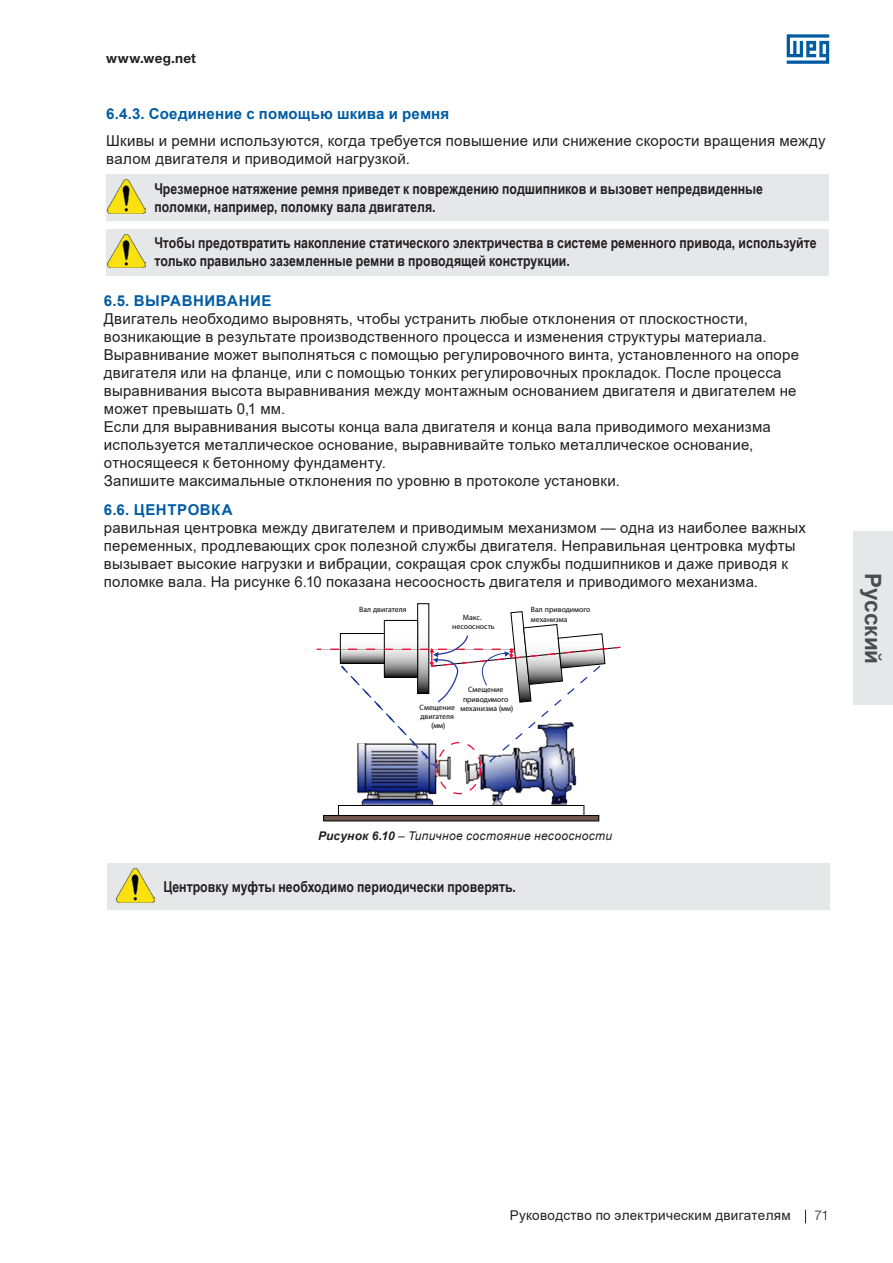
<style>
.page{position:relative;width:893px;height:1263px;background:#fff}
.page>*{position:absolute;margin:0;border:0;box-sizing:border-box;transform-origin:0 0}
.t1{font:700 22.5px "Arial";letter-spacing:.005em;color:#4b4c4d}
.t2{font:15px/18px "Arial";letter-spacing:.015em;color:#231f20}
.t3{font:700 15px/18px "Arial Narrow";color:#231f20}
._08___Subheadline_BL{font:700 15px "Arial";letter-spacing:.02em;color:#015ca3}
._08___Subheadline_BL-2{font:700 15px "Arial";letter-spacing:.04em;color:#015ca3}
.t4{font:13.5px "Arial";letter-spacing:.02em;color:#231f20}
.t5{font:700 13.5px "Helvetica Neue LT Pro";letter-spacing:.02em;color:#231f20}
.t6{font:300 13.5px "Helvetica Neue LT Pro";color:#231f20}
.t7{font:italic 12px "Arial";letter-spacing:.03em;color:#231f20}
.t8{font:7.65px/9.3px "Myriad Pro";color:#000;text-align:center}
.s1{font-family:"Helvetica Neue LT Pro"}
.s2{font-weight:700}
</style>
<div class="page">
<svg style="left:787px;top:34px;width:42px;height:30px"></svg>
<svg style="left:805px;top:1210px;width:1px;height:13px"></svg>
<div style="left:853px;top:531px;width:40px;height:174px;background:#e6e7e9"></div>
<div style="left:106px;top:174px;width:723px;height:47px;background:#e6e7e9"></div>
<div style="left:106px;top:229px;width:723px;height:46px;background:#e6e7e9"></div>
<img style="left:107px;top:179px;width:39px;height:34px">
<img style="left:107px;top:234px;width:39px;height:34px">
<img style="left:316px;top:603px;width:305px;height:218px">
<div style="left:418px;top:604px;width:11px;height:89px;background:#fff"></div>
<div style="left:417px;top:603px;width:12px;height:91px;border:1px solid #000"></div>
<div style="left:324px;top:815px;width:275px;height:6px;background:#6f5750"></div>
<div style="left:323px;top:815px;width:276px;height:6px;border:1px solid #000"></div>
<div style="left:338px;top:805px;width:246px;height:10px;background:#fff"></div>
<div style="left:338px;top:805px;width:246px;height:11px;border:1px solid #000"></div>
<svg style="left:330px;top:611px;width:290px;height:159px"></svg>
<div style="left:107px;top:863px;width:723px;height:47px;background:#e6e7e9"></div>
<img style="left:116px;top:868px;width:39px;height:34px">
<p class="t5" style="left:106px;top:50px;width:91px">www.weg.net</p>
<p class="_08___Subheadline_BL" style="left:106px;top:103px;width:345px">6.4.3. Соединение с помощью шкива и ремня</p>
<p class="t2" style="left:106px;top:132px;width:721px">Шкивы и ремни используются, когда требуется повышение или снижение скорости вращения между валом двигателя и приводимой нагрузкой.</p>
<p class="t3" style="left:154px;top:179px;width:610px">Чрезмерное натяжение ремня приведет к повреждению подшипников и вызовет непредвиденные поломки, например, поломку вала двигателя.</p>
<p class="t3" style="left:154px;top:233px;width:664px">Чтобы предотвратить накопление статического электричества в системе ременного привода, используйте только правильно заземленные ремни в проводящей конструкции.</p>
<p class="_08___Subheadline_BL-2" style="left:104px;top:290px;width:169px">6.5. ВЫРАВНИВАНИЕ</p>
<p class="t2" style="left:104px;top:310px;width:697px">Двигатель необходимо выровнять, чтобы устранить любые отклонения от плоскостности, возникающие в результате производственного процесса и изменения структуры материала.<br>Выравнивание может выполняться с помощью регулировочного винта, установленного на опоре двигателя или на фланце, или с помощью тонких регулировочных прокладок. После процесса выравнивания высота выравнивания между монтажным основанием двигателя и двигателем не может превышать 0,1 мм.</p>
<p class="t2" style="left:104px;top:418px;width:668px">Если для выравнивания высоты конца вала двигателя и конца вала приводимого механизма используется металлическое основание, выравнивайте только металлическое основание, относящееся к бетонному фундаменту.</p>
<p class="t2" style="left:104px;top:472px;width:517px">Запишите максимальные отклонения по уровню в протоколе установки.</p>
<p class="_08___Subheadline_BL-2" style="left:104px;top:499px;width:130px">6.6. ЦЕНТРОВКА</p>
<p class="t2" style="left:104px;top:518px;width:703px">равильная центровка между двигателем и приводимым механизмом — одна из наиболее важных переменных, продлевающих срок полезной службы двигателя. Неправильная центровка муфты вызывает высокие нагрузки и вибрации, сокращая срок службы подшипников и даже приводя к поломке вала. На рисунке 6.10 показана несоосность двигателя и приводимого механизма.</p>
<p class="t8" style="left:359px;top:605px;width:49px">Вал двигателя</p>
<p class="t8" style="left:452px;top:613px;width:44px">Макс<span class="s1">. </span>несоосность</p>
<p class="t8" style="left:531px;top:605px;width:61px;text-align:left">Вал приводимого механизма</p>
<p class="t8" style="left:468px;top:685px;width:37px">Смещение</p>
<p class="t8" style="left:463px;top:694px;width:47px">приводимого</p>
<p class="t8" style="left:420px;top:703px;width:95px">Смещение механизма <span class="s1">(</span>мм<span class="s1">)</span></p>
<p class="t8" style="left:420px;top:712px;width:35px">двигателя <span class="s1">(</span>мм<span class="s1">)</span></p>
<h1 class="t1" style="left:889px;top:572px;width:93px;rotate:90deg">Русский</h1>
<p class="t7" style="left:318px;top:828px;width:296px"><span class="s2">Рисунок 6.10</span> – Типичное состояние несоосности</p>
<p class="t3" style="left:163px;top:877px;width:354px">Центровку муфты необходимо периодически проверять.</p>
<p class="t4" style="left:510px;top:1206px;width:282px">Руководство по электрическим двигателям</p>
<p class="t6" style="left:814px;top:1207px;width:16px">71</p>
</div>
